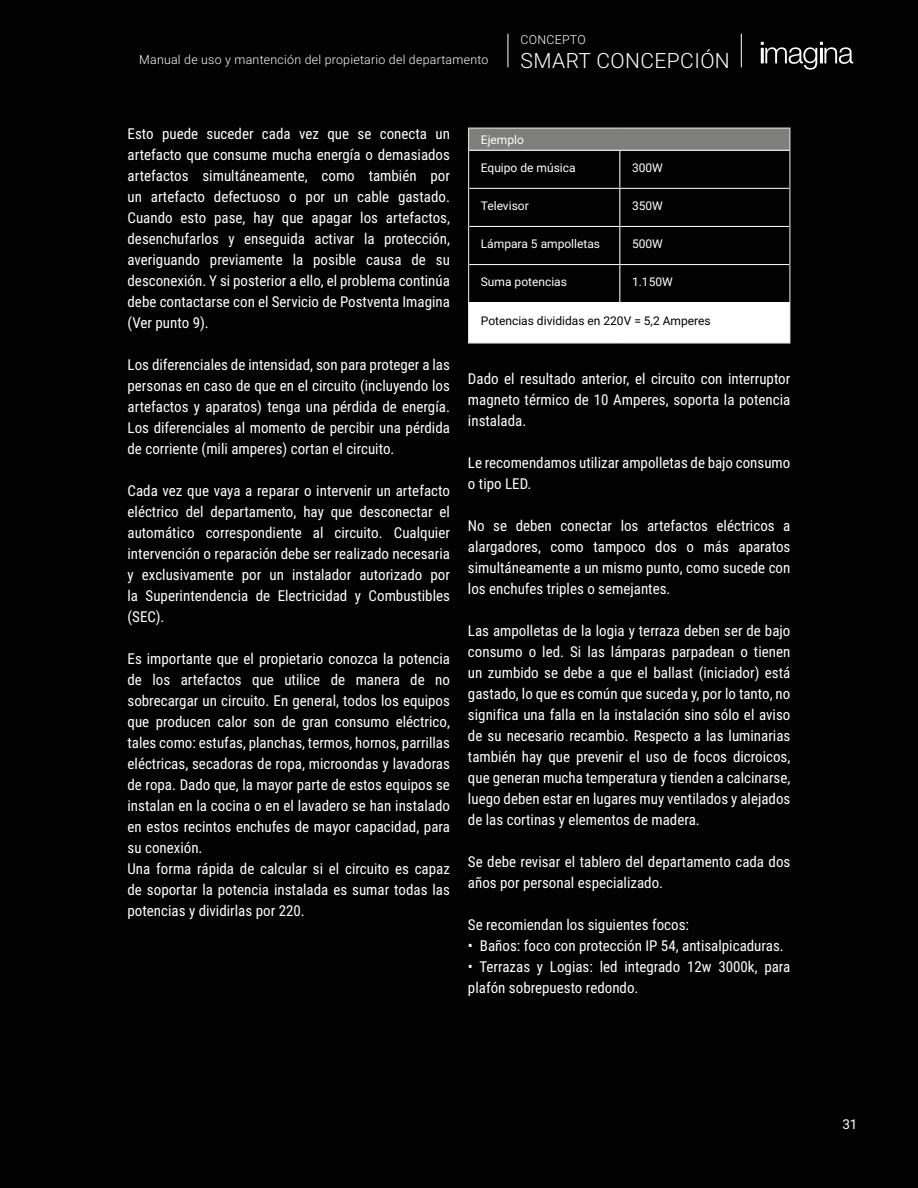
<style>
.page{position:relative;width:918px;height:1188px;background:#020203}
.page>*{position:absolute;margin:0;border:0;box-sizing:border-box;transform-origin:0 0}
.t1{font:300 21px "Roboto";letter-spacing:.02em;color:#fff}
.t2{font:15px/21px "Roboto Condensed";color:#fff;text-align:justify}
.t3{font:13.5px "Roboto";color:#fff}
.t4{font:300 12.3px "Roboto";letter-spacing:.02em;color:#fff}
.t5{font:12px "Roboto";color:#fff}
.t6{font:12px "Roboto";color:#000}
</style>
<div class="page">
<svg style="left:761px;top:42px;width:92px;height:28px"></svg>
<hr style="left:741px;top:34px;width:1px;height:33px;background:#fff">
<hr style="left:507px;top:34px;width:1px;height:33px;background:#fff">
<div style="left:469px;top:128px;width:321px;height:22px;background:#7e7e7d"></div>
<div style="left:469px;top:303px;width:321px;height:40px;background:#fff"></div>
<hr style="left:469px;top:150px;width:151px;height:1px;background:#fff">
<hr style="left:620px;top:150px;width:169px;height:1px;background:#fff">
<hr style="left:619px;top:151px;width:1px;height:37px;background:#fff">
<hr style="left:469px;top:188px;width:151px;height:1px;background:#fff">
<hr style="left:620px;top:188px;width:169px;height:1px;background:#fff">
<hr style="left:619px;top:189px;width:1px;height:37px;background:#fff">
<hr style="left:469px;top:226px;width:151px;height:1px;background:#fff">
<hr style="left:620px;top:226px;width:169px;height:1px;background:#fff">
<hr style="left:619px;top:227px;width:1px;height:37px;background:#fff">
<hr style="left:469px;top:264px;width:151px;height:1px;background:#fff">
<hr style="left:620px;top:264px;width:169px;height:1px;background:#fff">
<hr style="left:619px;top:265px;width:1px;height:37px;background:#fff">
<hr style="left:469px;top:302px;width:151px;height:1px;background:#fff">
<hr style="left:620px;top:302px;width:169px;height:1px;background:#fff">
<hr style="left:468px;top:128px;width:152px;height:1px;background:#e3e3e3">
<svg style="left:468px;top:129px;width:1px;height:21px"></svg>
<hr style="left:620px;top:128px;width:170px;height:1px;background:#e3e3e3">
<svg style="left:789px;top:129px;width:1px;height:21px"></svg>
<hr style="left:468px;top:150px;width:1px;height:38px;background:#e3e3e3">
<hr style="left:789px;top:150px;width:1px;height:38px;background:#e3e3e3">
<hr style="left:468px;top:188px;width:1px;height:38px;background:#e3e3e3">
<hr style="left:789px;top:188px;width:1px;height:38px;background:#e3e3e3">
<hr style="left:468px;top:226px;width:1px;height:39px;background:#e3e3e3">
<hr style="left:789px;top:226px;width:1px;height:39px;background:#e3e3e3">
<hr style="left:468px;top:265px;width:1px;height:38px;background:#e3e3e3">
<hr style="left:789px;top:265px;width:1px;height:38px;background:#e3e3e3">
<hr style="left:468px;top:303px;width:1px;height:39px;background:#e3e3e3">
<hr style="left:789px;top:303px;width:1px;height:39px;background:#e3e3e3">
<hr style="left:468px;top:342px;width:152px;height:2px;background:#e3e3e3">
<hr style="left:620px;top:342px;width:170px;height:2px;background:#e3e3e3">
<p class="t4" style="left:139px;top:51px;width:351px">Manual de uso y mantención del propietario del departamento</p>
<p class="t4" style="left:521px;top:31px;width:67px">CONCEPTO</p>
<h1 class="t1" style="left:521px;top:46px;width:211px">SMART CONCEPCIÓN</h1>
<p class="t2" style="left:128px;top:122px;width:324px">Esto puede suceder cada vez que se conecta un artefacto que consume mucha energía o demasiados artefactos simultáneamente, como también por un artefacto defectuoso o por un cable gastado.<br>Cuando esto pase, hay que apagar los artefactos, desenchufarlos y enseguida activar la protección, averiguando previamente la posible causa de su desconexión. Y si posterior a ello, el problema continúa debe contactarse con el Servicio de Postventa Imagina (Ver punto 9).</p>
<p class="t2" style="left:128px;top:353px;width:324px">Los diferenciales de intensidad, son para proteger a las personas en caso de que en el circuito (incluyendo los artefactos y aparatos) tenga una pérdida de energía.<br>Los diferenciales al momento de percibir una pérdida de corriente (mili amperes) cortan el circuito.</p>
<p class="t2" style="left:128px;top:479px;width:324px">Cada vez que vaya a reparar o intervenir un artefacto eléctrico del departamento, hay que desconectar el automático correspondiente al circuito. Cualquier intervención o reparación debe ser realizado necesaria y exclusivamente por un instalador autorizado por la Superintendencia de Electricidad y Combustibles (SEC).</p>
<p class="t2" style="left:128px;top:647px;width:324px;text-align:left">Es importante que el propietario conozca la potencia de los artefactos que utilice de manera de no sobrecargar un circuito. En general, todos los equipos que producen calor son de gran consumo eléctrico, tales como: estufas, planchas, termos, hornos, parrillas eléctricas, secadoras de ropa, microondas y lavadoras de ropa. Dado que, la mayor parte de estos equipos se instalan en la cocina o en el lavadero se han instalado en estos recintos enchufes de mayor capacidad, para su conexión.<br>Una forma rápida de calcular si el circuito es capaz de soportar la potencia instalada es sumar todas las potencias y dividirlas por 220.</p>
<p class="t5" style="left:481px;top:131px;width:45px">Ejemplo</p>
<p class="t5" style="left:481px;top:159px;width:96px">Equipo de música</p>
<p class="t5" style="left:632px;top:159px;width:32px">300W</p>
<p class="t5" style="left:481px;top:197px;width:49px">Televisor</p>
<p class="t5" style="left:632px;top:197px;width:32px">350W</p>
<p class="t5" style="left:481px;top:235px;width:121px">Lámpara 5 ampolletas</p>
<p class="t5" style="left:632px;top:235px;width:32px">500W</p>
<p class="t5" style="left:481px;top:273px;width:88px">Suma potencias</p>
<p class="t5" style="left:632px;top:273px;width:42px">1.150W</p>
<p class="t6" style="left:481px;top:313px;width:231px">Potencias divididas en 220V = 5,2 Amperes</p>
<p class="t2" style="left:468px;top:368px;width:324px">Dado el resultado anterior, el circuito con interruptor magneto térmico de 10 Amperes, soporta la potencia instalada.</p>
<p class="t2" style="left:468px;top:452px;width:324px">Le recomendamos utilizar ampolletas de bajo consumo o tipo LED.</p>
<p class="t2" style="left:468px;top:515px;width:324px">No se deben conectar los artefactos eléctricos a alargadores, como tampoco dos o más aparatos simultáneamente a un mismo punto, como sucede con los enchufes triples o semejantes.</p>
<p class="t2" style="left:468px;top:620px;width:324px">Las ampolletas de la logia y terraza deben ser de bajo consumo o led. Si las lámparas parpadean o tienen un zumbido se debe a que el ballast (iniciador) está gastado, lo que es común que suceda y, por lo tanto, no significa una falla en la instalación sino sólo el aviso de su necesario recambio. Respecto a las luminarias también hay que prevenir el uso de focos dicroicos, que generan mucha temperatura y tienden a calcinarse, luego deben estar en lugares muy ventilados y alejados de las cortinas y elementos de madera.</p>
<p class="t2" style="left:468px;top:851px;width:324px">Se debe revisar el tablero del departamento cada dos años por personal especializado.</p>
<p class="t2" style="left:468px;top:914px;width:223px">Se recomiendan los siguientes focos:</p>
<p class="t2" style="left:468px;top:935px;width:317px">• Baños: foco con protección IP 54, antisalpicaduras.</p>
<p class="t2" style="left:468px;top:956px;width:324px">• Terrazas y Logias: led integrado 12w 3000k, para plafón sobrepuesto redondo.</p>
<p class="t3" style="left:842px;top:1114px;width:17px">31</p>
</div>
